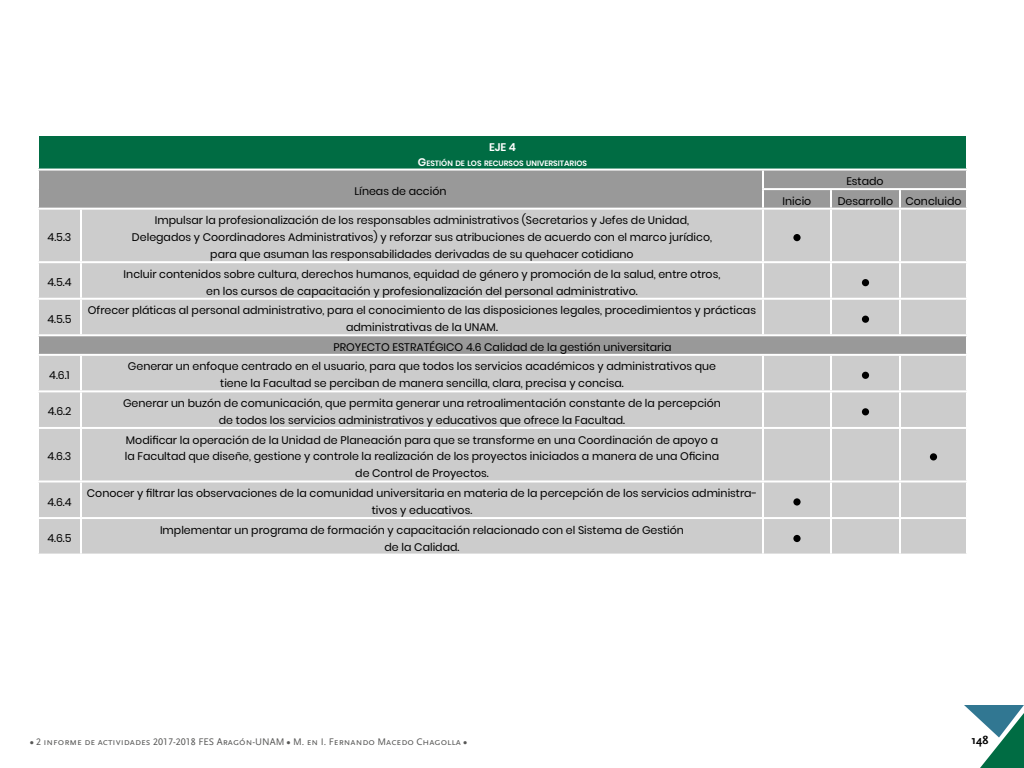
<style>
.page{position:relative;width:1024px;height:768px;background:#fff}
.page>*{position:absolute;margin:0;border:0;box-sizing:border-box;transform-origin:0 0}
.t1{font:700 12px "Scala Sans";color:#000}
.t2{font:11px/17px "Poppins";color:#000;text-align:center}
.t3{font:600 11px "Poppins";color:#fff}
.t4{font:10px "Scala Sans Caps";color:#575756}
.t5{font:600 7.7px "Poppins";color:#fff}
.s1{font-size:11px}
.s2{font-weight:700}
</style>
<div class="page">
<svg style="left:964px;top:705px;width:60px;height:63px"></svg>
<div style="left:38px;top:135px;width:929px;height:35px;background:#006c43"></div>
<div style="left:39px;top:171px;width:927px;height:37px;background:#999"></div>
<svg style="left:39px;top:210px;width:927px;height:344px;background:#c9c9c9"></svg>
<svg style="left:830px;top:190px;width:2px;height:18px"></svg>
<svg style="left:899px;top:190px;width:2px;height:18px"></svg>
<hr style="left:80px;top:210px;width:2px;height:51px;background:#fff">
<hr style="left:762px;top:210px;width:2px;height:51px;background:#fff">
<hr style="left:830px;top:210px;width:2px;height:51px;background:#fff">
<hr style="left:899px;top:210px;width:2px;height:51px;background:#fff">
<hr style="left:80px;top:263px;width:2px;height:35px;background:#fff">
<hr style="left:762px;top:263px;width:2px;height:35px;background:#fff">
<hr style="left:830px;top:263px;width:2px;height:35px;background:#fff">
<hr style="left:899px;top:263px;width:2px;height:35px;background:#fff">
<hr style="left:80px;top:300px;width:2px;height:34px;background:#fff">
<hr style="left:762px;top:300px;width:2px;height:34px;background:#fff">
<hr style="left:830px;top:300px;width:2px;height:34px;background:#fff">
<hr style="left:899px;top:300px;width:2px;height:34px;background:#fff">
<hr style="left:80px;top:356px;width:2px;height:34px;background:#fff">
<hr style="left:762px;top:356px;width:2px;height:34px;background:#fff">
<hr style="left:830px;top:356px;width:2px;height:34px;background:#fff">
<hr style="left:899px;top:356px;width:2px;height:34px;background:#fff">
<hr style="left:80px;top:392px;width:2px;height:35px;background:#fff">
<hr style="left:762px;top:392px;width:2px;height:35px;background:#fff">
<hr style="left:830px;top:392px;width:2px;height:35px;background:#fff">
<hr style="left:899px;top:392px;width:2px;height:35px;background:#fff">
<hr style="left:80px;top:429px;width:2px;height:51px;background:#fff">
<hr style="left:762px;top:429px;width:2px;height:51px;background:#fff">
<hr style="left:830px;top:429px;width:2px;height:51px;background:#fff">
<hr style="left:899px;top:429px;width:2px;height:51px;background:#fff">
<hr style="left:80px;top:482px;width:2px;height:35px;background:#fff">
<hr style="left:762px;top:482px;width:2px;height:35px;background:#fff">
<hr style="left:830px;top:482px;width:2px;height:35px;background:#fff">
<hr style="left:899px;top:482px;width:2px;height:35px;background:#fff">
<hr style="left:80px;top:519px;width:2px;height:35px;background:#fff">
<hr style="left:762px;top:519px;width:2px;height:35px;background:#fff">
<hr style="left:830px;top:519px;width:2px;height:35px;background:#fff">
<hr style="left:899px;top:519px;width:2px;height:35px;background:#fff">
<svg style="left:762px;top:171px;width:2px;height:37px"></svg>
<hr style="left:762px;top:188px;width:69px;height:2px;background:#fff">
<hr style="left:831px;top:188px;width:69px;height:2px;background:#fff">
<hr style="left:900px;top:188px;width:68px;height:2px;background:#fff">
<hr style="left:37px;top:334px;width:44px;height:2px;background:#fff">
<hr style="left:81px;top:334px;width:682px;height:2px;background:#fff">
<hr style="left:763px;top:334px;width:68px;height:2px;background:#fff">
<hr style="left:831px;top:334px;width:69px;height:2px;background:#fff">
<hr style="left:900px;top:334px;width:68px;height:2px;background:#fff">
<hr style="left:37px;top:354px;width:44px;height:2px;background:#fff">
<hr style="left:81px;top:354px;width:682px;height:2px;background:#fff">
<hr style="left:763px;top:354px;width:68px;height:2px;background:#fff">
<hr style="left:831px;top:354px;width:69px;height:2px;background:#fff">
<hr style="left:900px;top:354px;width:68px;height:2px;background:#fff">
<hr style="left:37px;top:134px;width:44px;height:2px;background:#fff">
<hr style="left:37px;top:136px;width:2px;height:33px;background:#fff">
<hr style="left:81px;top:134px;width:682px;height:2px;background:#fff">
<hr style="left:763px;top:134px;width:68px;height:2px;background:#fff">
<hr style="left:831px;top:134px;width:69px;height:2px;background:#fff">
<hr style="left:900px;top:134px;width:68px;height:2px;background:#fff">
<hr style="left:966px;top:136px;width:2px;height:33px;background:#fff">
<hr style="left:37px;top:169px;width:44px;height:2px;background:#fff">
<hr style="left:81px;top:169px;width:682px;height:2px;background:#fff">
<hr style="left:763px;top:169px;width:68px;height:2px;background:#fff">
<hr style="left:831px;top:169px;width:69px;height:2px;background:#fff">
<hr style="left:900px;top:169px;width:68px;height:2px;background:#fff">
<hr style="left:763px;top:261px;width:68px;height:2px;background:#fff">
<hr style="left:831px;top:261px;width:69px;height:2px;background:#fff">
<hr style="left:900px;top:261px;width:68px;height:2px;background:#fff">
<hr style="left:763px;top:298px;width:68px;height:2px;background:#fff">
<hr style="left:831px;top:298px;width:69px;height:2px;background:#fff">
<hr style="left:900px;top:298px;width:68px;height:2px;background:#fff">
<hr style="left:763px;top:390px;width:68px;height:2px;background:#fff">
<hr style="left:831px;top:390px;width:69px;height:2px;background:#fff">
<hr style="left:900px;top:390px;width:68px;height:2px;background:#fff">
<hr style="left:763px;top:427px;width:68px;height:2px;background:#fff">
<hr style="left:831px;top:427px;width:69px;height:2px;background:#fff">
<hr style="left:900px;top:427px;width:68px;height:2px;background:#fff">
<hr style="left:763px;top:480px;width:68px;height:2px;background:#fff">
<hr style="left:831px;top:480px;width:69px;height:2px;background:#fff">
<hr style="left:900px;top:480px;width:68px;height:2px;background:#fff">
<hr style="left:763px;top:517px;width:68px;height:2px;background:#fff">
<hr style="left:831px;top:517px;width:69px;height:2px;background:#fff">
<hr style="left:900px;top:517px;width:68px;height:2px;background:#fff">
<hr style="left:37px;top:261px;width:44px;height:2px;background:#fff">
<hr style="left:81px;top:261px;width:682px;height:2px;background:#fff">
<hr style="left:37px;top:298px;width:44px;height:2px;background:#fff">
<hr style="left:81px;top:298px;width:682px;height:2px;background:#fff">
<hr style="left:37px;top:390px;width:44px;height:2px;background:#fff">
<hr style="left:81px;top:390px;width:682px;height:2px;background:#fff">
<hr style="left:37px;top:427px;width:44px;height:2px;background:#fff">
<hr style="left:81px;top:427px;width:682px;height:2px;background:#fff">
<hr style="left:37px;top:480px;width:44px;height:2px;background:#fff">
<hr style="left:81px;top:480px;width:682px;height:2px;background:#fff">
<hr style="left:37px;top:517px;width:44px;height:2px;background:#fff">
<hr style="left:81px;top:517px;width:682px;height:2px;background:#fff">
<div style="left:793px;top:234px;width:8px;height:7px;background:#000;border-radius:50%"></div>
<div style="left:862px;top:279px;width:7px;height:7px;background:#000;border-radius:50%"></div>
<div style="left:862px;top:316px;width:7px;height:7px;background:#000;border-radius:50%"></div>
<div style="left:862px;top:372px;width:7px;height:7px;background:#000;border-radius:50%"></div>
<div style="left:862px;top:408px;width:7px;height:7px;background:#000;border-radius:50%"></div>
<div style="left:930px;top:453px;width:7px;height:7px;background:#000;border-radius:50%"></div>
<div style="left:793px;top:498px;width:8px;height:8px;background:#000;border-radius:50%"></div>
<div style="left:793px;top:535px;width:8px;height:7px;background:#000;border-radius:50%"></div>
<p class="t2" style="left:48px;top:229px;width:25px">4.5.3</p>
<p class="t3" style="left:489px;top:140px;width:7px">EJE</p>
<p class="t3" style="left:509px;top:140px;width:9px">4</p>
<p class="t5" style="left:418px;top:158px;width:171px"><span class="s1">G</span>ESTIÓN DE LOS RECURSOS UN IVERSITARIOS</p>
<p class="t2" style="left:354px;top:183px;width:94px">Líneas de acción</p>
<p class="t2" style="left:132px;top:212px;width:582px">Impulsar la profesionalización de los responsables administrativos (Secretarios y Jefes de Unidad,<br>Delegados y Coordinadores Administrativos) y reforzar sus atribuciones de acuerdo con el marco jurídico, para que asuman las responsabilidades derivadas de su quehacer cotidiano</p>
<p class="t2" style="left:47px;top:274px;width:26px">4.5.4</p>
<p class="t2" style="left:124px;top:265px;width:598px">Incluir contenidos sobre cultura, derechos humanos, equidad de género y promoción de la salud, entre otros, en los cursos de capacitación y profesionalización del personal administrativo.</p>
<p class="t2" style="left:47px;top:311px;width:26px">4.5.5</p>
<p class="t2" style="left:88px;top:302px;width:670px">Ofrecer pláticas al personal administrativo, para el conocimiento de las disposiciones legales, procedimientos y prácticas administrativas de la UNAM.</p>
<p class="t2" style="left:333px;top:339px;width:340px">PROYECTO ESTRATÉGICO 4.6 Calidad de la gestión universitaria</p>
<p class="t2" style="left:49px;top:367px;width:22px">4.6.1</p>
<p class="t2" style="left:128px;top:358px;width:590px">Generar un enfoque centrado en el usuario, para que todos los servicios académicos y administrativos que tiene la Facultad se perciban de manera sencilla, clara, precisa y concisa.</p>
<p class="t2" style="left:48px;top:403px;width:25px">4.6.2</p>
<p class="t2" style="left:123px;top:395px;width:599px">Generar un buzón de comunicación, que permita generar una retroalimentación constante de la percepción de todos los servicios administrativos y educativos que ofrece la Facultad.</p>
<p class="t2" style="left:48px;top:448px;width:25px">4.6.3</p>
<p class="t2" style="left:125px;top:431px;width:596px">Modificar la operación de la Unidad de Planeación para que se transforme en una Coordinación de apoyo a la Facultad que diseñe, gestione y controle la realización de los proyectos iniciados a manera de una Oficina de Control de Proyectos.</p>
<p class="t2" style="left:47px;top:493px;width:26px">4.6.4</p>
<p class="t2" style="left:87px;top:485px;width:672px">Conocer y filtrar las observaciones de la comunidad universitaria en materia de la percepción de los servicios administra&shy;tivos y educativos.</p>
<p class="t2" style="left:47px;top:530px;width:26px">4.6.5</p>
<p class="t2" style="left:160px;top:521px;width:525px">Implementar un programa de formación y capacitación relacionado con el Sistema de Gestión de la Calidad.</p>
<p class="t2" style="left:846px;top:173px;width:39px">Estado</p>
<p class="t2" style="left:783px;top:192px;width:30px">Inicio</p>
<p class="t2" style="left:838px;top:192px;width:125px">Desarrollo Concluido</p>
<p class="t4" style="left:30px;top:736px;width:439px"><span class="s2">•</span> 2 informe de actividades 2017-2018 FES Aragón-UNAM <span class="s2">•</span> M. en I. Fernando Macedo Chagolla <span class="s2">•</span></p>
<p class="t1" style="left:972px;top:733px;width:18px">148</p>
</div>
